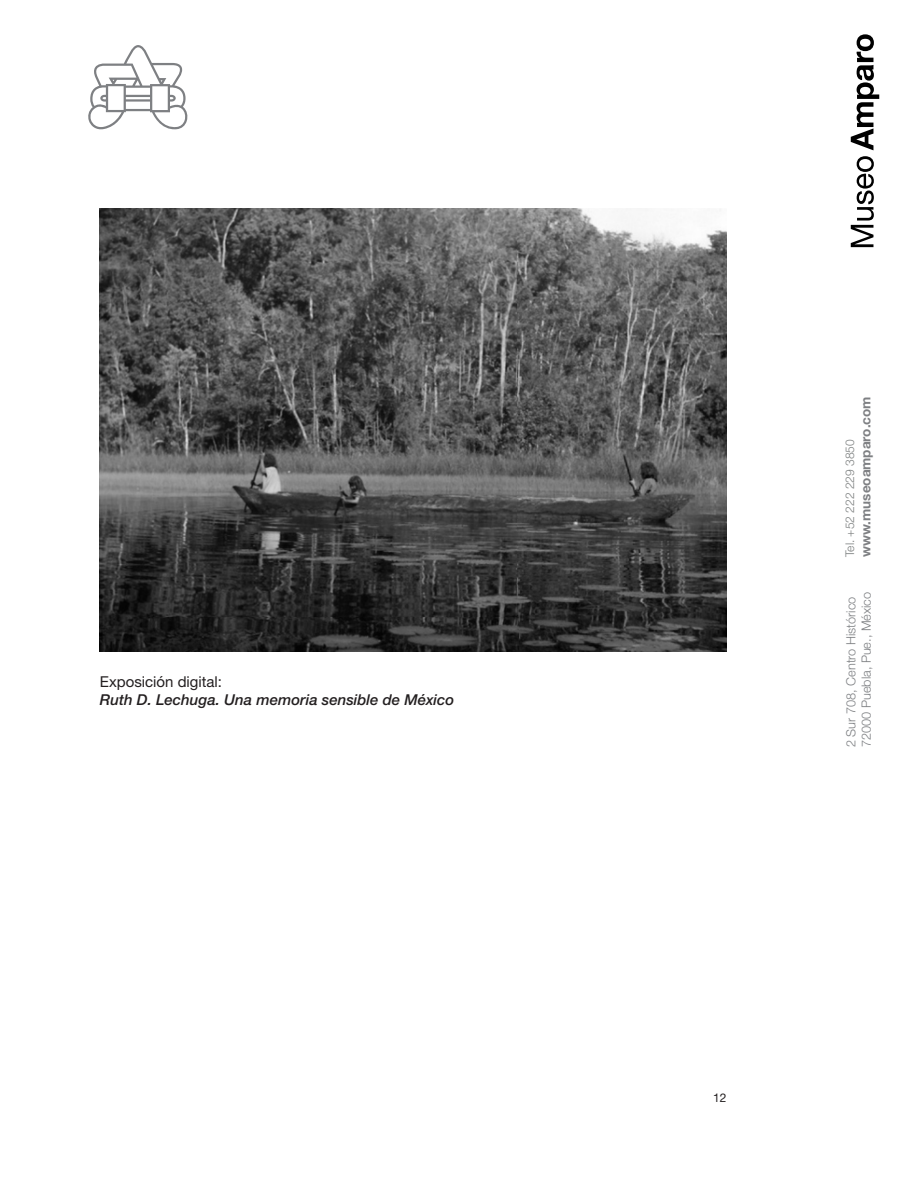
<style>
.page{position:relative;width:918px;height:1188px;background:#fff}
.page>*{position:absolute;margin:0;border:0;box-sizing:border-box;transform-origin:0 0}
.Texto_hoja_carta_Museo_Amparo_sin_indent{font:italic 500 15px "Helvetica Neue LT Std";color:#231f20}
.Texto_hoja_carta_Museo_Amparo_sin_indent-2{font:15px "Helvetica Neue LT Std";color:#231f20}
.t1{font:700 13.5px "Helvetica Neue LT Std";color:#7e8083}
.t2{font:300 12.75px/15.3px "Helvetica Neue LT Std";color:#7e8083}
.t3{font:300 12px "Helvetica Neue LT Std";color:#7c7f7f}
.t4{font:12px "Helvetica Neue LT Std";color:#231f20}
</style>
<div class="page">
<svg style="left:88px;top:45px;width:100px;height:85px"></svg>
<svg style="left:851px;top:156px;width:23px;height:91px"></svg>
<svg style="left:851px;top:34px;width:28px;height:116px"></svg>
<img style="left:100px;top:208px;width:627px;height:444px">
<p class="Texto_hoja_carta_Museo_Amparo_sin_indent-2" style="left:100px;top:672px;width:124px">Exposición digital:</p>
<p class="Texto_hoja_carta_Museo_Amparo_sin_indent" style="left:100px;top:691px;width:356px">Ruth D. Lechuga. Una memoria sensible de México</p>
<p class="t1" style="left:857px;top:557px;width:162px;rotate:-90deg">www.museoamparo.com</p>
<p class="t3" style="left:842px;top:557px;width:119px;rotate:-90deg">Tel. +52 222 229 3850</p>
<p class="t2" style="left:842px;top:557px;width:116px;rotate:-90deg">Tel. +(222) 229 3850</p>
<p class="t2" style="left:843px;top:747px;width:157px;rotate:-90deg">2 Sur 708, Centro Histórico<br>72000 Puebla, Pue., México</p>
<p class="t4" style="left:713px;top:1090px;width:15px">12</p>
</div>
